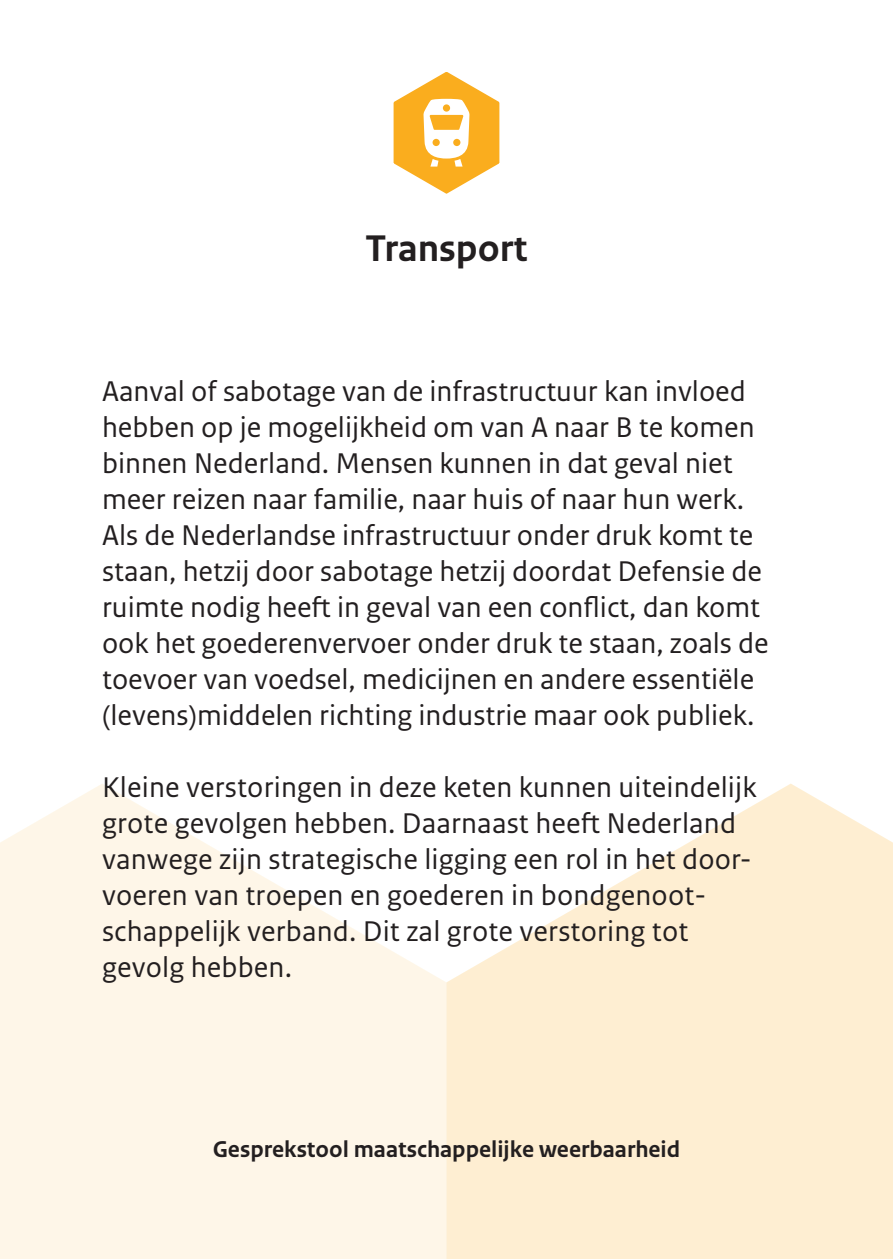
<style>
.page{position:relative;width:893px;height:1259px;background:#fff}
.page>*{position:absolute;margin:0;border:0;box-sizing:border-box;transform-origin:0 0}
.t1{font:700 39px "Rijksoverheid Sans Text";color:#231f20}
.tool_-_V___platte_tekst{font:30px/36px "Rijksoverheid Sans Text";color:#231f20}
.t2{font:700 24px "Rijksoverheid Sans Text";color:#231f20}
</style>
<div class="page">
<svg style="left:446px;top:783px;width:447px;height:476px;fill:#feeed2"></svg>
<svg style="left:0;top:784px;width:446px;height:475px;fill:#fef6e8"></svg>
<svg style="left:0;top:784px;width:102px;height:198px;background:#fef7eb"></svg>
<svg style="left:791px;top:783px;width:102px;height:199px;fill:#feeed2"></svg>
<svg style="left:393px;top:72px;width:107px;height:122px"></svg>
<h1 class="t1" style="left:366px;top:226px;width:163px">Transport</h1>
<p class="tool_-_V___platte_tekst" style="left:102px;top:374px;width:668px">Aanval of sabotage van de infrastructuur kan invloed hebben op je mogelijkheid om van A naar B te komen binnen Nederland. Mensen kunnen in dat geval niet meer reizen naar familie, naar huis of naar hun werk.<br>Als de Nederlandse infrastructuur onder druk komt te staan, hetzij door sabotage hetzij doordat Defensie de ruimte nodig heeft in geval van een conflict, dan komt ook het goederenvervoer onder druk te staan, zoals de toevoer van voedsel, medicijnen en andere essentiële (levens)middelen richting industrie maar ook publiek.</p>
<p class="tool_-_V___platte_tekst" style="left:102px;top:770px;width:656px">Kleine verstoringen in deze keten kunnen uiteindelijk grote gevolgen hebben. Daarnaast heeft Nederland vanwege zijn strategische ligging een rol in het door&shy;voeren van troepen en goederen in bondgenoot&shy;schappelijk verband. Dit zal grote verstoring tot gevolg hebben.</p>
<p class="t2" style="left:213px;top:1135px;width:469px">Gesprekstool maatschappelijke weerbaarheid</p>
</div>
